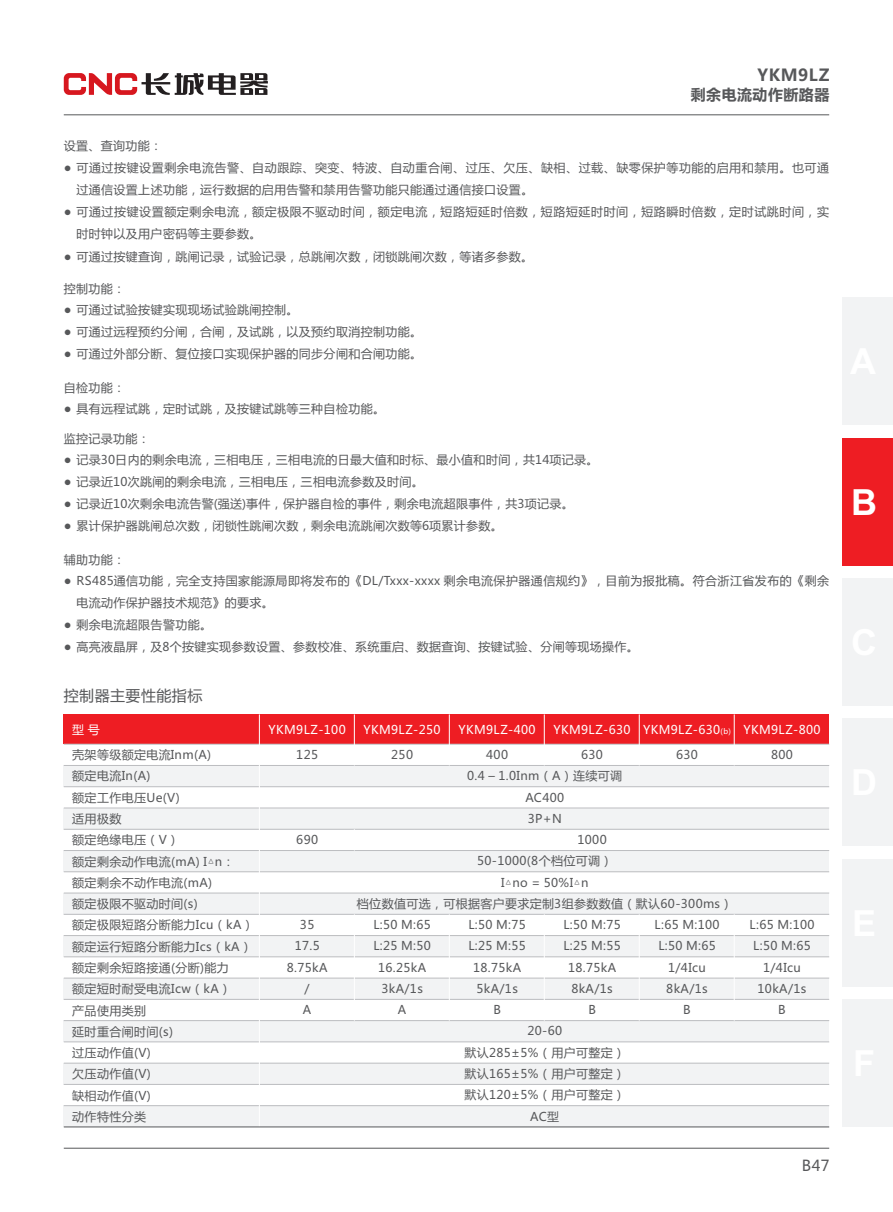
<style>
.page{position:relative;width:893px;height:1212px;background:#fff}
.page>*{position:absolute;margin:0;border:0;box-sizing:border-box;transform-origin:0 0}
.t1{font:700 36px "Arial";color:#fff}
.t2{font:700 16.5px "Microsoft Ya Hei";letter-spacing:.03em;color:#57585a}
.t3{font:15px "Microsoft Ya Hei";letter-spacing:.03em;color:#57585a}
.t4{font:700 15px "Microsoft Ya Hei";letter-spacing:.03em;color:#57585a}
.t5{font:12px/21.3px "Microsoft Ya Hei";letter-spacing:.03em;color:#57585a;text-align:center}
.t6{font:12px/25.5px "Microsoft Ya Hei";letter-spacing:.03em;color:#fff;text-align:center}
.s1{font-size:7.5px}
.s2{color:#57585a}
</style>
<div class="page">
<hr style="left:64px;top:114px;width:765px;height:1px;background:#57585a">
<hr style="left:64px;top:1148px;width:765px;height:1px;background:#57585a">
<svg style="left:64px;top:73px;width:204px;height:22px"></svg>
<div style="left:64px;top:714px;width:765px;height:30px;background:#ee1d23"></div>
<hr style="left:64px;top:744px;width:765px;height:1px;background:#bcbdc0">
<div style="left:64px;top:765px;width:765px;height:22px;background:#f2f3f4"></div>
<hr style="left:64px;top:765px;width:765px;height:1px;background:#bcbdc0">
<hr style="left:64px;top:786px;width:765px;height:1px;background:#bcbdc0">
<div style="left:64px;top:808px;width:765px;height:21px;background:#f2f3f4"></div>
<div style="left:64px;top:850px;width:765px;height:22px;background:#f2f3f4"></div>
<div style="left:64px;top:893px;width:765px;height:21px;background:#f2f3f4"></div>
<div style="left:64px;top:935px;width:765px;height:22px;background:#f2f3f4"></div>
<div style="left:64px;top:978px;width:765px;height:21px;background:#f2f3f4"></div>
<div style="left:64px;top:1020px;width:765px;height:22px;background:#f2f3f4"></div>
<div style="left:64px;top:1063px;width:765px;height:21px;background:#f2f3f4"></div>
<div style="left:64px;top:1106px;width:765px;height:21px;background:#f2f3f4"></div>
<hr style="left:64px;top:808px;width:765px;height:1px;background:#bcbdc0">
<hr style="left:64px;top:850px;width:765px;height:1px;background:#bcbdc0">
<hr style="left:64px;top:893px;width:765px;height:1px;background:#bcbdc0">
<hr style="left:64px;top:935px;width:765px;height:1px;background:#bcbdc0">
<hr style="left:64px;top:978px;width:765px;height:1px;background:#bcbdc0">
<hr style="left:64px;top:1020px;width:765px;height:1px;background:#bcbdc0">
<hr style="left:64px;top:1063px;width:765px;height:1px;background:#bcbdc0">
<hr style="left:64px;top:1105px;width:765px;height:1px;background:#bcbdc0">
<hr style="left:64px;top:829px;width:765px;height:1px;background:#bcbdc0">
<hr style="left:64px;top:871px;width:765px;height:1px;background:#bcbdc0">
<hr style="left:64px;top:914px;width:765px;height:1px;background:#bcbdc0">
<hr style="left:64px;top:956px;width:765px;height:1px;background:#bcbdc0">
<hr style="left:64px;top:999px;width:765px;height:1px;background:#bcbdc0">
<hr style="left:64px;top:1041px;width:765px;height:1px;background:#bcbdc0">
<hr style="left:64px;top:1084px;width:765px;height:1px;background:#bcbdc0">
<hr style="left:259px;top:714px;width:1px;height:413px;background:#fff">
<hr style="left:354px;top:714px;width:1px;height:51px;background:#fff">
<hr style="left:354px;top:914px;width:1px;height:106px;background:#fff">
<hr style="left:64px;top:1126px;width:765px;height:1px;background:#57585a">
<hr style="left:449px;top:714px;width:1px;height:51px;background:#fff">
<hr style="left:544px;top:714px;width:1px;height:51px;background:#fff">
<hr style="left:639px;top:714px;width:1px;height:51px;background:#fff">
<hr style="left:734px;top:714px;width:1px;height:51px;background:#fff">
<hr style="left:449px;top:914px;width:1px;height:106px;background:#fff">
<hr style="left:544px;top:914px;width:1px;height:106px;background:#fff">
<hr style="left:639px;top:914px;width:1px;height:106px;background:#fff">
<hr style="left:734px;top:914px;width:1px;height:106px;background:#fff">
<div style="left:842px;top:298px;width:51px;height:127px;background:#f2f3f4"></div>
<div style="left:842px;top:438px;width:51px;height:128px;background:#ee1d23"></div>
<div style="left:842px;top:578px;width:51px;height:128px;background:#f2f3f4"></div>
<div style="left:842px;top:719px;width:51px;height:127px;background:#f2f3f4"></div>
<div style="left:842px;top:859px;width:51px;height:127px;background:#f2f3f4"></div>
<div style="left:842px;top:999px;width:51px;height:128px;background:#f2f3f4"></div>
<h2 class="t2" style="left:758px;top:67px;width:73px">YKM9LZ</h2>
<p class="t4" style="left:691px;top:88px;width:140px">剩余电流动作断路器</p>
<p class="t5" style="left:64px;top:136px;width:100px">设置、查询功能：</p>
<p class="t5" style="left:77px;top:157px;width:754px;line-height:22.2px;text-align:left;text-indent:-13px">● 可通过按键设置剩余电流告警、自动跟踪、突变、特波、自动重合闸、过压、欠压、缺相、过载、缺零保护等功能的启用和禁用。也可通过通信设置上述功能，运行数据的启用告警和禁用告警功能只能通过通信接口设置。</p>
<p class="t5" style="left:77px;top:202px;width:754px;line-height:22.2px;text-align:left;text-indent:-13px">● 可通过按键设置额定剩余电流，额定极限不驱动时间，额定电流，短路短延时倍数，短路短延时时间，短路瞬时倍数，定时试跳时间，实时时钟以及用户密码等主要参数。</p>
<p class="t5" style="left:64px;top:246px;width:471px">● 可通过按键查询，跳闸记录，试验记录，总跳闸次数，闭锁跳闸次数，等诸多参数。</p>
<p class="t5" style="left:64px;top:279px;width:63px">控制功能：</p>
<p class="t5" style="left:64px;top:300px;width:236px">● 可通过试验按键实现现场试验跳闸控制。</p>
<p class="t5" style="left:64px;top:322px;width:360px">● 可通过远程预约分闸，合闸，及试跳，以及预约取消控制功能。</p>
<p class="t5" style="left:64px;top:344px;width:360px">● 可通过外部分断、复位接口实现保护器的同步分闸和合闸功能。</p>
<p class="t5" style="left:64px;top:378px;width:63px">自检功能：</p>
<p class="t5" style="left:64px;top:399px;width:323px">● 具有远程试跳，定时试跳，及按键试跳等三种自检功能。</p>
<p class="t5" style="left:64px;top:428px;width:88px">监控记录功能：</p>
<p class="t5" style="left:64px;top:450px;width:536px">● 记录30日内的剩余电流，三相电压，三相电流的日最大值和时标、最小值和时间，共14项记录。</p>
<p class="t5" style="left:64px;top:472px;width:362px">● 记录近10次跳闸的剩余电流，三相电压，三相电流参数及时间。</p>
<p class="t5" style="left:64px;top:494px;width:511px">● 记录近10次剩余电流告警(强送)事件，保护器自检的事件，剩余电流超限事件，共3项记录。</p>
<p class="t5" style="left:64px;top:516px;width:441px">● 累计保护器跳闸总次数，闭锁性跳闸次数，剩余电流跳闸次数等6项累计参数。</p>
<p class="t5" style="left:64px;top:549px;width:63px">辅助功能：</p>
<p class="t5" style="left:77px;top:570px;width:754px;line-height:22.2px;text-align:left;text-indent:-13px">● RS485通信功能，完全支持国家能源局即将发布的《DL/Txxx-xxxx 剩余电流保护器通信规约》，目前为报批稿。符合浙江省发布的《剩余电流动作保护器技术规范》的要求。</p>
<p class="t5" style="left:64px;top:615px;width:150px">● 剩余电流超限告警功能。</p>
<p class="t5" style="left:64px;top:637px;width:577px">● 高亮液晶屏，及8个按键实现参数设置、参数校准、系统重启、数据查询、按键试验、分闸等现场操作。</p>
<p class="t3" style="left:64px;top:689px;width:140px">控制器主要性能指标</p>
<p class="t6" style="left:72px;top:717px;width:29px">型 号</p>
<p class="t6" style="left:269px;top:717px;width:79px">YKM9LZ-100</p>
<p class="t5" style="left:72px;top:745px;width:183px;text-align:left">壳架等级额定电流Inm(A)<br>额定电流In(A)<br>额定工作电压Ue(V)<br>适用极数<br>额定绝缘电压（V）<br>额定剩余动作电流(mA) I△n：<br>额定剩余不动作电流(mA)<br>额定极限不驱动时间(s)<br>额定极限短路分断能力Icu（kA）额定运行短路分断能力Ics（kA）额定剩余短路接通(分断)能力<br>额定短时耐受电流Icw（kA）<br>产品使用类别<br>延时重合闸时间(s)<br>过压动作值(V)<br>欠压动作值(V)<br>缺相动作值(V)<br>动作特性分类</p>
<p class="t5" style="left:296px;top:745px;width:23px">125</p>
<p class="t5" style="left:296px;top:830px;width:23px">690</p>
<p class="t5" style="left:287px;top:915px;width:42px">35<br>17.5<br>8.75kA /<br>A</p>
<p class="t6" style="left:364px;top:717px;width:79px">YKM9LZ-250</p>
<p class="t5" style="left:391px;top:745px;width:23px">250</p>
<p class="t6" style="left:459px;top:717px;width:79px">YKM9LZ-400</p>
<p class="t5" style="left:486px;top:745px;width:23px">400</p>
<p class="t6" style="left:553px;top:717px;width:79px">YKM9LZ-630</p>
<p class="t5" style="left:581px;top:745px;width:23px">630</p>
<p class="t5" style="left:467px;top:766px;width:157px">0.4 – 1.0Inm（A）连续可调<br>AC400<br>3P+N</p>
<p class="t5" style="left:477px;top:851px;width:137px">50-1000(8个档位可调）<br>I△no = 50%I△n</p>
<p class="t5" style="left:577px;top:830px;width:31px">1000</p>
<p class="t6" style="left:643px;top:717px;width:89px">YKM9LZ-630<span class="s1">(b)<br></span><span class="s2">630</span></p>
<p class="t5" style="left:357px;top:894px;width:377px">档位数值可选，可根据客户要求定制3组参数数值（默认60-300ms）</p>
<p class="t5" style="left:373px;top:915px;width:59px">L:50 M:65<br>L:25 M:50<br>16.25kA<br>3kA/1s<br>A</p>
<p class="t5" style="left:468px;top:915px;width:59px">L:50 M:75<br>L:25 M:55<br>18.75kA<br>5kA/1s<br>B</p>
<p class="t5" style="left:563px;top:915px;width:59px">L:50 M:75<br>L:25 M:55<br>18.75kA<br>8kA/1s<br>B</p>
<p class="t5" style="left:464px;top:1021px;width:162px">20-60<br>默认285±5%（用户可整定）默认165±5%（用户可整定）默认120±5%（用户可整定）<br>AC型</p>
<p class="t5" style="left:655px;top:915px;width:66px">L:65 M:100<br>L:50 M:65<br>1/4Icu<br>8kA/1s<br>B</p>
<p class="t6" style="left:743px;top:717px;width:79px">YKM9LZ-800</p>
<p class="t5" style="left:771px;top:745px;width:23px">800</p>
<p class="t5" style="left:750px;top:915px;width:66px">L:65 M:100<br>L:50 M:65<br>1/4Icu<br>10kA/1s<br>B</p>
<p class="t3" style="left:802px;top:1158px;width:29px">B47</p>
<h1 class="t1" style="left:851px;top:488px;width:27px">B</h1>
</div>
